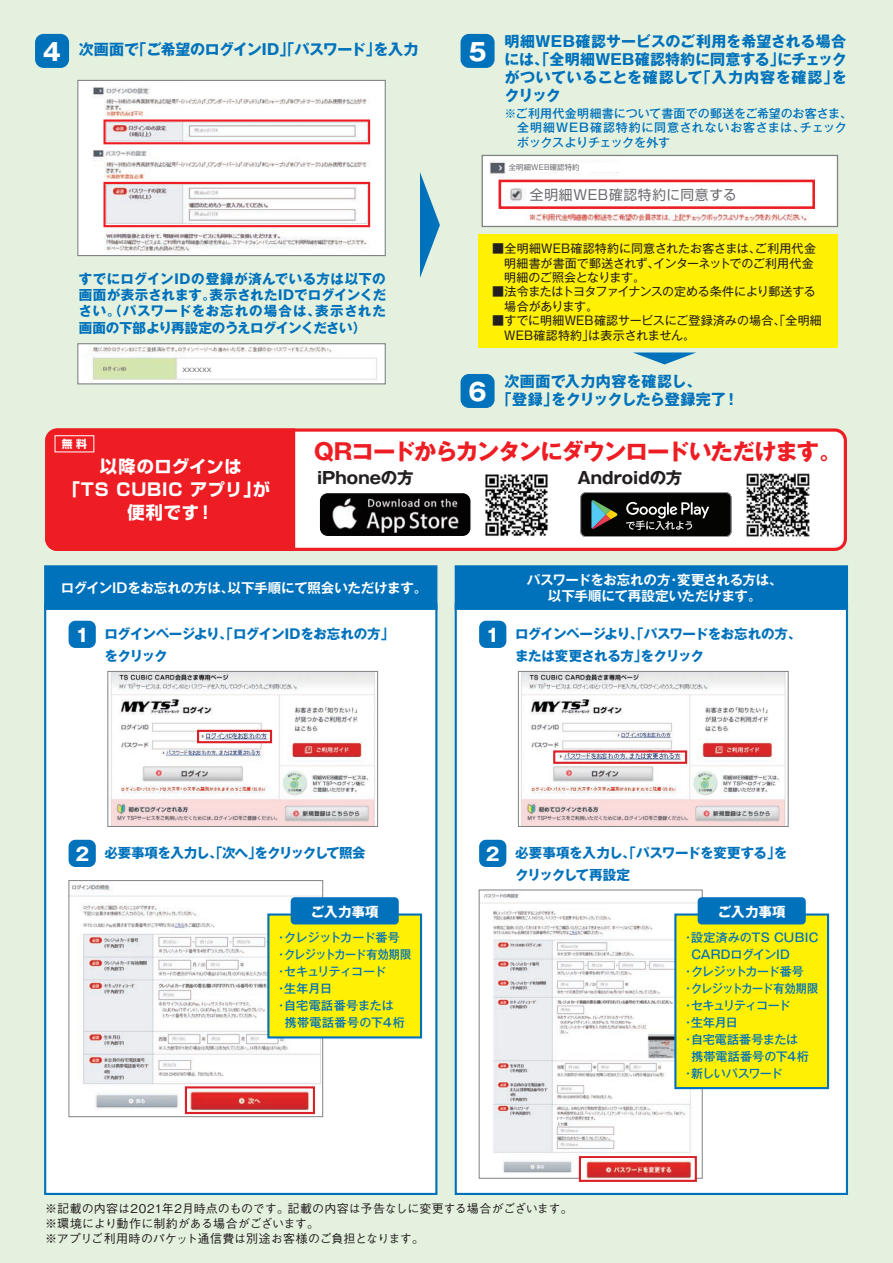
<style>
.page{position:relative;width:893px;height:1263px;background:#e4f1de}
.page>*{position:absolute;margin:0;border:0;box-sizing:border-box;transform-origin:0 0}
.t1{font:700 24px "Gothic MB101 Pr 6";color:#fff}
.t2{font:700 22.5px "Gothic MB101 Pr 6";letter-spacing:-.05em;color:#ee1d23}
.t3{font:700 17.25px/23px "Shin Go Pr 6";letter-spacing:.045em;color:#fff;text-align:center}
.t4{font:700 16.5px "Gothic MB101 Pr 6";color:#231f20}
.t5{font:700 15px/18px "Gothic MB101 Pr 6";letter-spacing:.005em;color:#0072bc;text-align:justify}
.t6{font:700 15px "Gothic MB101 Pr 6";letter-spacing:-.025em;color:#0072bc}
.t7{font:13.65px "Shin Go Pr 6";letter-spacing:.05em;color:#6c6d70}
.t8{font:700 13.5px/21.3px "Gothic MB101 Pr 6";letter-spacing:-.03em;color:#0072bc}
.t9{font:700 13.5px/16.2px "Gothic MB101 Pr 6 De";letter-spacing:-.015em;color:#fff;text-align:center}
.t10{font:700 13.5px "Gothic MB101 Pr 6";letter-spacing:-.055em;color:#0072bc}
.t11{font:700 13.5px "Gothic MB101 Pr 6";letter-spacing:.01em;color:#fff}
.t12{font:12px/14.4px "Gothic MB101 Pr 6";letter-spacing:-.005em;color:#231f20}
.t13{font:500 12px/14.9px "Gothic BBB Pr 6";letter-spacing:-.005em;color:#231f20}
.t14{font:500 12px/17px "Gothic MB101 Pr 6";letter-spacing:-.005em;color:#0072bc}
.t15{font:500 12px/14.4px "Gothic MB101 Pr 6";letter-spacing:.015em;color:#0072bc}
.t16{font:12px/14.4px "Gothic MB101 Pr 6";letter-spacing:-.035em;color:#231f20}
.t17{font:500 12px "Gothic MB101 Pr 6";letter-spacing:-.025em;color:#0072bc}
.t18{font:500 12px "Gothic MB101 Pr 6";letter-spacing:-.04em;color:#0072bc}
.t19{font:500 12px "Gothic MB101 Pr 6";letter-spacing:-.095em;color:#0072bc}
.t20{font:500 12px "Gothic MB101 Pr 6";letter-spacing:.035em;color:#0072bc}
.t21{font:500 12px "Gothic MB101 Pr 6";letter-spacing:-.045em;color:#0072bc}
.t22{font:700 10.8px "Shin Go Pr 6";color:#fff}
.t23{font:7.5px "Gothic MB101 Pr 6";letter-spacing:.025em;color:#6c6d70}
.t24{font:7.35px "Shin Go Pr 6";letter-spacing:.025em;color:#6c6d70}
.s1{font-size:24px;color:#fff}
.s2{font-size:18px;color:#fff}
</style>
<div class="page">
<img style="left:79px;top:82px;width:305px;height:172px">
<div style="left:77px;top:80px;width:309px;height:176px;border:1px solid #808285"></div>
<div style="left:35px;top:34px;width:34px;height:34px;background:#0072bc;border-radius:9px"></div>
<div style="left:44px;top:603px;width:393px;height:592px;background:#fff;border:2px solid #0072bc"></div>
<div style="left:44px;top:565px;width:393px;height:45px;background:#0072bc;border:2px solid #0072bc"></div>
<div style="left:455px;top:603px;width:393px;height:592px;background:#fff;border:2px solid #0072bc"></div>
<div style="left:455px;top:565px;width:393px;height:45px;background:#0072bc;border:2px solid #0072bc"></div>
<div style="left:69px;top:840px;width:27px;height:27px;background:#0072bc;border-radius:7px"></div>
<div style="left:69px;top:621px;width:27px;height:27px;background:#0072bc;border-radius:7px"></div>
<div style="left:479px;top:621px;width:27px;height:27px;background:#0072bc;border-radius:7px"></div>
<img style="left:110px;top:673px;width:265px;height:152px">
<div style="left:107px;top:671px;width:271px;height:156px;border:1px solid #808285"></div>
<div style="left:479px;top:840px;width:27px;height:27px;background:#0072bc;border-radius:7px"></div>
<img style="left:481px;top:893px;width:220px;height:280px">
<div style="left:479px;top:889px;width:224px;height:290px;border:1px solid #808285"></div>
<svg style="left:579px;top:1156px;width:118px;height:26px"></svg>
<img style="left:582px;top:1158px;width:111px;height:20px">
<div style="left:674px;top:913px;width:155px;height:176px;background:#fff101;border:2px solid #0072bc"></div>
<div style="left:698px;top:898px;width:107px;height:26px;background:#0072bc;border-radius:3px"></div>
<div style="left:698px;top:897px;width:108px;height:27px;border:2px solid #0072bc;border-radius:3px"></div>
<div style="left:103px;top:182px;width:267px;height:45px;border:2px solid #ee1d23"></div>
<div style="left:103px;top:119px;width:267px;height:25px;border:2px solid #ee1d23"></div>
<svg style="left:420px;top:172px;width:20px;height:106px"></svg>
<img style="left:70px;top:884px;width:251px;height:231px">
<div style="left:68px;top:880px;width:255px;height:237px;border:1px solid #808285"></div>
<img style="left:188px;top:1089px;width:124px;height:22px">
<div style="left:185px;top:1086px;width:130px;height:28px;border:2px solid #da2128"></div>
<div style="left:267px;top:913px;width:155px;height:125px;background:#fff101;border:2px solid #0072bc"></div>
<div style="left:291px;top:898px;width:107px;height:26px;background:#0072bc;border-radius:3px"></div>
<div style="left:291px;top:897px;width:108px;height:27px;border:2px solid #0072bc;border-radius:3px"></div>
<div style="left:461px;top:34px;width:34px;height:34px;background:#0072bc;border-radius:9px"></div>
<div style="left:479px;top:234px;width:359px;height:113px;background:#fff101"></div>
<div style="left:482px;top:155px;width:356px;height:72px;background:#fff;border:1px solid #808285"></div>
<img style="left:489px;top:160px;width:129px;height:15px">
<img style="left:498px;top:180px;width:313px;height:28px">
<img style="left:529px;top:213px;width:281px;height:11px">
<div style="left:499px;top:180px;width:316px;height:29px;border:3px solid #ee1d23"></div>
<div style="left:507px;top:163px;width:116px;height:9px;background:#fff"></div>
<div style="left:526px;top:186px;width:281px;height:18px;background:#fff"></div>
<svg style="left:295px;top:428px;width:552px;height:123px;background:#fdeaea"></svg>
<img style="left:319px;top:492px;width:152px;height:45px">
<div style="left:318px;top:492px;width:154px;height:45px;border:1px solid #fff;border-radius:9px"></div>
<div style="left:45px;top:428px;width:250px;height:123px;background:#ee1d23"></div>
<img style="left:479px;top:467px;width:75px;height:76px">
<img style="left:741px;top:467px;width:75px;height:76px">
<svg style="left:580px;top:492px;width:151px;height:45px;background:#292c29"></svg>
<div style="left:55px;top:435px;width:39px;height:17px;border:1px solid #fff"></div>
<img style="left:200px;top:733px;width:69px;height:7px">
<div style="left:197px;top:730px;width:75px;height:13px;border:2px solid #da2128"></div>
<img style="left:521px;top:673px;width:265px;height:152px">
<div style="left:518px;top:671px;width:271px;height:156px;border:1px solid #808285"></div>
<img style="left:556px;top:753px;width:128px;height:8px">
<div style="left:553px;top:750px;width:134px;height:14px;border:2px solid #da2128"></div>
<img style="left:79px;top:345px;width:305px;height:37px">
<div style="left:77px;top:343px;width:309px;height:41px;border:1px solid #808285"></div>
<div style="left:180px;top:364px;width:34px;height:10px;background:#fff"></div>
<div style="left:461px;top:374px;width:34px;height:34px;background:#0072bc;border-radius:9px"></div>
<svg style="left:633px;top:352px;width:63px;height:12px"></svg>
<p class="t6" style="left:43px;top:36px;width:377px"><span class="s1">4</span> 次画面で「ご希望のログインID」「パスワード」を入力</p>
<p class="t8" style="left:79px;top:270px;width:309px;line-height:16.2px;text-align:justify">すでにログインIDの登録が済んでいる方は以下の画面が表示されます。表示されたIDでログインください。（パスワードをお忘れの場合は、表示された画面の下部より再設定のうえログインください）</p>
<p class="t23" style="left:182px;top:363px;width:31px">xxxxxx</p>
<h1 class="t1" style="left:468px;top:32px;width:20px">5</h1>
<p class="t5" style="left:504px;top:32px;width:344px">明細WEB確認サービスのご利用を希望される場合には、「全明細WEB確認特約に同意する」にチェックがついていることを確認して「入力内容を確認」をクリック</p>
<p class="t15" style="left:517px;top:105px;width:337px;text-indent:-13px">※ご利用代金明細書について書面での郵送をご希望のお客さま、全明細WEB確認特約に同意されないお客さまは、チェックボックスよりチェックを外す</p>
<p class="t24" style="left:509px;top:161px;width:72px">全明細WEB確認特約</p>
<p class="t7" style="left:530px;top:184px;width:208px">全明細WEB確認特約に同意する</p>
<p class="t12" style="left:492px;top:241px;width:325px">■全明細WEB確認特約に同意されたお客さまは、ご利用代金　明細書が書面で郵送されず、インターネットでのご利用代金　明細のご照会となります。</p>
<p class="t16" style="left:492px;top:284px;width:325px">■法令またはトヨタファイナンスの定める条件により郵送する　場合があります。</p>
<p class="t12" style="left:492px;top:313px;width:331px">■すでに明細WEB確認サービスにご登録済みの場合、「全明細　WEB確認特約」は表示されません。</p>
<h1 class="t1" style="left:468px;top:372px;width:20px">6</h1>
<p class="t5" style="left:497px;top:372px;width:244px;text-indent:8px">次画面で入力内容を確認し、<br>「登録」をクリックしたら登録完了！</p>
<p class="t22" style="left:62px;top:435px;width:27px">無 料</p>
<p class="t3" style="left:63px;top:455px;width:209px">以降のログインは<br>「TS CUBIC アプリ」が便利です！</p>
<h2 class="t2" style="left:314px;top:433px;width:529px">QRコードからカンタンにダウンロードいただけます。</h2>
<p class="t4" style="left:317px;top:464px;width:98px">iPhoneの方</p>
<p class="t4" style="left:577px;top:464px;width:107px">Androidの方</p>
<p class="t9" style="left:61px;top:579px;width:368px">ログインIDをお忘れの方は、以下手順にて照会いただけます。</p>
<p class="t9" style="left:527px;top:571px;width:258px">パスワードをお忘れの方・変更される方は、以下手順にて再設定いただけます。</p>
<p class="t8" style="left:104px;top:623px;width:291px;text-indent:-29px"><span class="s2">1</span> ログインページより、「ログインIDをお忘れの方」をクリック</p>
<p class="t8" style="left:515px;top:623px;width:288px;text-indent:-29px"><span class="s2">1</span> ログインページより、「パスワードをお忘れの方、または変更される方」をクリック</p>
<p class="t10" style="left:75px;top:842px;width:292px"><span class="s2">2</span> 必要事項を入力し、「次へ」をクリックして照会</p>
<p class="t8" style="left:515px;top:842px;width:274px;text-indent:-29px"><span class="s2">2</span> 必要事項を入力し、「パスワードを変更する」をクリックして再設定</p>
<p class="t11" style="left:311px;top:900px;width:70px">ご入力事項</p>
<p class="t11" style="left:718px;top:900px;width:70px">ご入力事項</p>
<p class="t15" style="left:682px;top:929px;width:138px">・設定済みのTS CUBIC</p>
<p class="t14" style="left:691px;top:945px;width:100px">CARDログインID</p>
<p class="t18" style="left:682px;top:961px;width:123px">・クレジットカード番号</p>
<p class="t17" style="left:682px;top:978px;width:138px">・クレジットカード有効期限</p>
<p class="t19" style="left:682px;top:995px;width:110px">・セキュリティコード</p>
<p class="t14" style="left:682px;top:1013px;width:57px">・生年月日</p>
<p class="t14" style="left:682px;top:1030px;width:118px">・自宅電話番号または</p>
<p class="t14" style="left:691px;top:1047px;width:119px">携帯電話番号の下4桁</p>
<p class="t21" style="left:682px;top:1063px;width:102px">・新しいパスワード</p>
<p class="t14" style="left:275px;top:928px;width:138px">・クレジットカード番号・クレジットカード有効期限・セキュリティコード<br>・生年月日<br>・自宅電話番号または</p>
<p class="t20" style="left:285px;top:1012px;width:121px">携帯電話番号の下4桁</p>
<p class="t13" style="left:45px;top:1200px;width:529px">※記載の内容は2021年2月時点のものです。記載の内容は予告なしに変更する場合がございます。※環境により動作に制約がある場合がございます。<br>※アプリご利用時のパケット通信費は別途お客様のご負担となります。</p>
</div>
